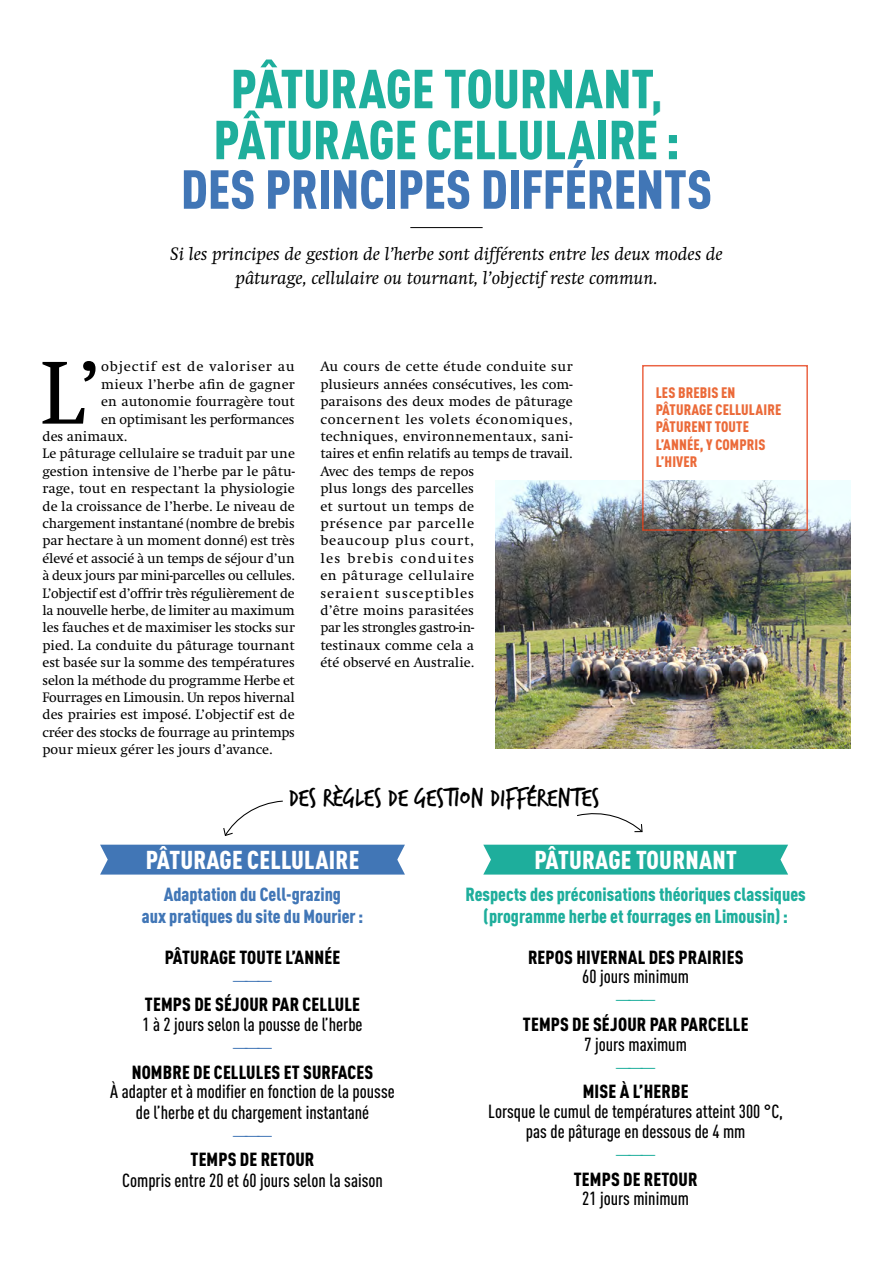
<style>
.page{position:relative;width:893px;height:1263px;background:#fff}
.page>*{position:absolute;margin:0;border:0;box-sizing:border-box;transform-origin:0 0}
.t1{font:92.55px "Swift";color:#000}
.t2{font:900 condensed 54px/51px "DIN Pro";color:#1eae9c;text-align:center}
.t3{font:900 condensed 54px "DIN Pro";letter-spacing:-.005em;color:#4176b6}
.t4{font:27px "Trash Hand";letter-spacing:.015em;color:#000}
.t5{font:300 condensed 27px "DIN Pro";color:#1eae9c}
.t6{font:300 condensed 27px "DIN Pro";color:#4176b6}
.t7{font:900 condensed 25.5px "DIN Pro";letter-spacing:.01em;color:#fff}
.t8{font:500 condensed 18.75px/20.4px "DIN Pro";color:#000;text-align:center}
.t9{font:900 condensed 18.75px "DIN Pro";letter-spacing:.01em;color:#000}
.t10{font:italic 18.75px/24px "Swift";color:#000;text-align:center}
.t11{font:900 condensed 18.75px/21.8px "DIN Pro";color:#1eae9c;text-align:center}
.t12{font:900 condensed 18.75px/21.8px "DIN Pro";color:#4176b6;text-align:center}
.t13{font:900 condensed 15px/17.4px "DIN Pro";letter-spacing:.01em;color:#eb6a39}
.t14{font:14.25px/17.4px "Swift";color:#000}
.t15{font:14.25px "Swift";letter-spacing:-.02em;color:#000}
.t16{font:14.25px "Swift";letter-spacing:.05em;color:#000}
.s1{font-size:45px}
</style>
<div class="page">
<img style="left:495px;top:480px;width:355px;height:268px">
<div style="left:642px;top:365px;width:166px;height:166px;border:2px solid #e63e16"></div>
<div style="left:483px;top:845px;width:305px;height:29px;background:#1eae9c"></div>
<div style="left:100px;top:845px;width:305px;height:29px;background:#4176b6"></div>
<hr style="left:410px;top:227px;width:73px;height:1px;background:#000">
<svg style="left:577px;top:813px;width:66px;height:20px"></svg>
<svg style="left:223px;top:800px;width:60px;height:36px"></svg>
<h2 class="t2" style="left:213px;top:63px;width:468px">PÂTURAGE TOURNANT<span class="s1">,<br></span>PÂTURAGE CELLULAIRE :</h2>
<h2 class="t3" style="left:181px;top:156px;width:533px">DES PRINCIPES DIFFÉRENTS</h2>
<h3 class="t10" style="left:170px;top:242px;width:554px">Si les principes de gestion de l’herbe sont différents entre les deux modes de pâturage, cellulaire ou tournant, l’objectif reste commun.</h3>
<h1 class="t1" style="left:40px;top:344px;width:63px">L’</h1>
<p class="t16" style="left:101px;top:359px;width:195px">objectif est de valoriser au</p>
<p class="t14" style="left:101px;top:376px;width:195px">mieux l’herbe afin de gagner</p>
<p class="t14" style="left:101px;top:393px;width:195px">en autonomie fourragère tout</p>
<p class="t14" style="left:101px;top:411px;width:195px">en optimisant les performances</p>
<p class="t14" style="left:43px;top:428px;width:86px">des animaux.</p>
<p class="t14" style="left:43px;top:445px;width:254px">Le pâturage cellulaire se traduit par une</p>
<p class="t14" style="left:43px;top:463px;width:254px">gestion intensive de l’herbe par le pâtu-</p>
<p class="t14" style="left:43px;top:480px;width:254px">rage, tout en respectant la physiologie</p>
<p class="t14" style="left:43px;top:498px;width:254px">de la croissance de l’herbe. Le niveau de</p>
<p class="t14" style="left:43px;top:515px;width:254px">chargement instantané (nombre de brebis</p>
<p class="t14" style="left:43px;top:532px;width:254px">par hectare à un moment donné) est très</p>
<p class="t14" style="left:43px;top:550px;width:254px">élevé et associé à un temps de séjour d’un</p>
<p class="t15" style="left:43px;top:568px;width:254px">à deux jours par mini-parcelles ou cellules.</p>
<p class="t15" style="left:43px;top:585px;width:254px">L’objectif est d’offrir très régulièrement de</p>
<p class="t15" style="left:43px;top:603px;width:254px">la nouvelle herbe, de limiter au maximum</p>
<p class="t14" style="left:43px;top:619px;width:254px">les fauches et de maximiser les stocks sur</p>
<p class="t14" style="left:43px;top:637px;width:254px">pied. La conduite du pâturage tournant</p>
<p class="t14" style="left:43px;top:654px;width:254px">est basée sur la somme des températures</p>
<p class="t14" style="left:43px;top:672px;width:254px">selon la méthode du programme Herbe et</p>
<p class="t14" style="left:43px;top:689px;width:254px">Fourrages en Limousin. Un repos hivernal</p>
<p class="t14" style="left:43px;top:706px;width:254px">des prairies est imposé. L’objectif est de</p>
<p class="t14" style="left:43px;top:724px;width:254px">créer des stocks de fourrage au printemps</p>
<p class="t14" style="left:43px;top:741px;width:232px">pour mieux gérer les jours d’avance.</p>
<p class="t14" style="left:320px;top:358px;width:254px">Au cours de cette étude conduite sur plusieurs années consécutives, les com&shy;paraisons des deux modes de pâturage concernent les volets économiques, techniques, environnementaux, sani&shy;taires et enfin relatifs au temps de travail.<br>Avec des temps de repos<br>plus longs des parcelles<br>et surtout un temps de<br>présence par parcelle<br>beaucoup plus court,<br>les brebis conduites<br>en pâturage cellulaire<br>seraient susceptibles<br>d’être moins parasitées<br>par les strongles gastro-in-<br>testinaux comme cela a<br>été observé en Australie.</p>
<p class="t13" style="left:656px;top:383px;width:127px">LES BREBIS EN<br>PÂTURAGE CELLULAIRE<br>PÂTURENT TOUTE<br>L’ANNÉE, Y COMPRIS<br>L’HIVER</p>
<h3 class="t4" style="left:289px;top:785px;width:312px">DES RÈGLES DE GESTION DIFFÉRENTES</h3>
<h3 class="t7" style="left:534px;top:844px;width:204px">PÂTURAGE TOURNANT</h3>
<h3 class="t11" style="left:466px;top:883px;width:342px">Respects des préconisations théoriques classiques (programme herbe et fourrages en Limousin):</h3>
<h3 class="t9" style="left:528px;top:945px;width:217px">REPOS HIVERNAL DES PRAIRIES</h3>
<h3 class="t8" style="left:582px;top:965px;width:108px">60 jours minimum</h3>
<h3 class="t5" style="left:615px;top:985px;width:44px">———</h3>
<h3 class="t9" style="left:523px;top:1012px;width:227px">TEMPS DE SÉJOUR PAR PARCELLE</h3>
<h3 class="t8" style="left:584px;top:1032px;width:104px">7 jours maximum</h3>
<h3 class="t5" style="left:615px;top:1053px;width:44px">———</h3>
<h3 class="t9" style="left:583px;top:1080px;width:107px">MISE À L’HERBE</h3>
<h3 class="t8" style="left:488px;top:1099px;width:296px">Lorsque le cumul de températures atteint 300 °C, pas de pâturage en dessous de 4 mm</h3>
<h3 class="t5" style="left:615px;top:1140px;width:44px">———</h3>
<h3 class="t9" style="left:574px;top:1167px;width:125px">TEMPS DE RETOUR</h3>
<h3 class="t8" style="left:582px;top:1187px;width:108px">21 jours minimum</h3>
<h3 class="t7" style="left:146px;top:844px;width:215px">PÂTURAGE CELLULAIRE</h3>
<h3 class="t12" style="left:142px;top:883px;width:223px">Adaptation du Cell-grazing<br>aux pratiques du site du Mourier:</h3>
<h3 class="t9" style="left:165px;top:945px;width:177px">PÂTURAGE TOUTE L’ANNÉE</h3>
<h3 class="t6" style="left:231px;top:966px;width:44px">———</h3>
<h3 class="t9" style="left:145px;top:993px;width:217px">TEMPS DE SÉJOUR PAR CELLULE</h3>
<h3 class="t8" style="left:142px;top:1013px;width:222px">1 à 2 jours selon la pousse de l’herbe</h3>
<h3 class="t6" style="left:231px;top:1033px;width:44px">———</h3>
<h3 class="t9" style="left:132px;top:1060px;width:243px">NOMBRE DE CELLULES ET SURFACES</h3>
<h3 class="t8" style="left:110px;top:1080px;width:286px">À adapter et à modifier en fonction de la pousse de l’herbe et du chargement instantané</h3>
<h3 class="t6" style="left:231px;top:1121px;width:44px">———</h3>
<h3 class="t9" style="left:191px;top:1148px;width:125px">TEMPS DE RETOUR</h3>
<h3 class="t8" style="left:122px;top:1168px;width:262px">Compris entre 20 et 60 jours selon la saison</h3>
</div>
